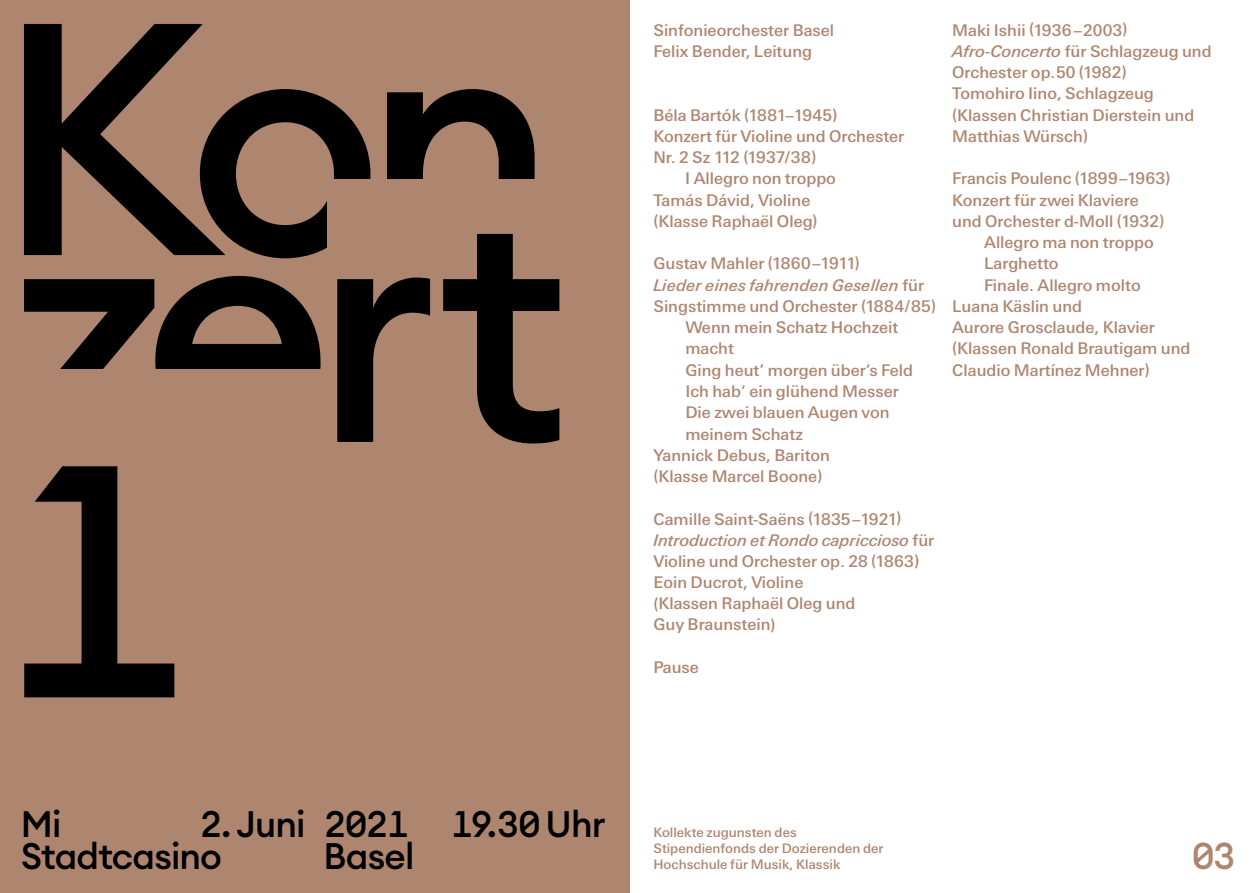
<style>
.page{position:relative;width:1259px;height:893px;background:#fff}
.page>*{position:absolute;margin:0;border:0;box-sizing:border-box;transform-origin:0 0}
.t1{font:500 325.5px "Euclid Circular A";letter-spacing:-.06em;color:#000}
.t2{font:500 36.75px "Euclid Circular A";color:#ae8670}
.t3{font:500 36.3px/32px "Euclid Circular A";letter-spacing:-.025em;color:#000}
.t4{font:500 16.2px/21.3px "Linotype Univers Basic";color:#ae8670}
.t5{font:italic 500 16.2px "Linotype Univers Basic";color:#ae8670}
.t6{font:500 13.2px/15.9px "Linotype Univers Basic";color:#ae8670}
.s1{font-style:normal}
.s2{font-style:italic}
</style>
<div class="page">
<div style="left:0;top:0;width:629px;height:893px;background:#ae8670"></div>
<h1 class="t1" style="left:-4px;top:-70px;width:562px">Kon</h1>
<h1 class="t1" style="left:10px;top:116px;width:561px">zert</h1>
<h1 class="t1" style="left:1px;top:372px;width:194px">1</h1>
<h3 class="t3" style="left:21px;top:808px;width:286px;text-indent:180px">2. Juni<br>Stadtcasino</h3>
<h3 class="t3" style="left:21px;top:808px;width:42px">Mi</h3>
<h3 class="t3" style="left:323px;top:808px;width:283px">2021 19.30 Uhr<br>Basel</h3>
<p class="t4" style="left:653px;top:19px;width:182px">Sinfonieorchester Basel<br>Felix Bender, Leitung</p>
<p class="t4" style="left:653px;top:104px;width:185px">Béla Bartók (1881–1945)</p>
<p class="t4" style="left:653px;top:125px;width:252px">Konzert für Violine und Orchester</p>
<p class="t4" style="left:653px;top:147px;width:164px">Nr. 2 Sz 112 (1937/38)</p>
<p class="t4" style="left:685px;top:168px;width:152px">I Allegro non troppo</p>
<p class="t4" style="left:653px;top:189px;width:158px">Tamás Dávid, Violine</p>
<p class="t4" style="left:653px;top:210px;width:166px">(Klasse Raphaël Oleg)</p>
<p class="t4" style="left:653px;top:253px;width:208px">Gustav Mahler (1860–1911)</p>
<p class="t5" style="left:653px;top:275px;width:272px">Lieder eines fahrenden Gesellen <span class="s1">für</span></p>
<p class="t4" style="left:653px;top:295px;width:284px">Singstimme und Orchester (1884/85)</p>
<p class="t4" style="left:685px;top:317px;width:214px">Wenn mein Schatz Hochzeit</p>
<p class="t4" style="left:685px;top:338px;width:50px">macht</p>
<p class="t4" style="left:685px;top:359px;width:229px">Ging heut’ morgen über’s Feld</p>
<p class="t4" style="left:685px;top:381px;width:215px">Ich hab’ ein glühend Messer</p>
<p class="t4" style="left:685px;top:402px;width:206px">Die zwei blauen Augen von</p>
<p class="t4" style="left:685px;top:423px;width:119px">meinem Schatz</p>
<p class="t4" style="left:653px;top:444px;width:178px">Yannick Debus, Bariton</p>
<p class="t4" style="left:653px;top:466px;width:170px">(Klasse Marcel Boone)</p>
<p class="t4" style="left:653px;top:508px;width:282px">Camille Saint-Saëns (1835–1921)<br><span class="s2">Introduction et Rondo capriccioso</span> für<br>Violine und Orchester op. 28 (1863)<br>Eoin Ducrot, Violine<br>(Klassen Raphaël Oleg und<br>Guy Braunstein)</p>
<p class="t4" style="left:653px;top:657px;width:47px">Pause</p>
<p class="t4" style="left:952px;top:19px;width:261px">Maki Ishii (1936–2003)<br><span class="s2">Afro-Concerto</span> für Schlagzeug und<br>Orchester op.50 (1982)<br>Tomohiro Iino, Schlagzeug (Klassen Christian Dierstein und<br>Matthias Würsch)</p>
<p class="t4" style="left:952px;top:168px;width:220px">Francis Poulenc (1899–1963)</p>
<p class="t4" style="left:952px;top:189px;width:188px">Konzert für zwei Klaviere</p>
<p class="t4" style="left:952px;top:210px;width:214px">und Orchester d-Moll (1932)</p>
<p class="t4" style="left:984px;top:232px;width:171px">Allegro ma non troppo</p>
<p class="t4" style="left:984px;top:253px;width:76px">Larghetto</p>
<p class="t4" style="left:984px;top:274px;width:158px">Finale. Allegro molto</p>
<p class="t4" style="left:952px;top:295px;width:131px">Luana Käslin und</p>
<p class="t4" style="left:952px;top:317px;width:204px">Aurore Grosclaude, Klavier</p>
<p class="t4" style="left:952px;top:338px;width:240px">(Klassen Ronald Brautigam und</p>
<p class="t4" style="left:952px;top:359px;width:199px">Claudio Martínez Mehner)</p>
<p class="t6" style="left:653px;top:824px;width:232px">Kollekte zugunsten des<br>Stipendienfonds der Dozierenden der<br>Hochschule für Musik, Klassik</p>
<h2 class="t2" style="left:1192px;top:832px;width:44px">03</h2>
</div>
